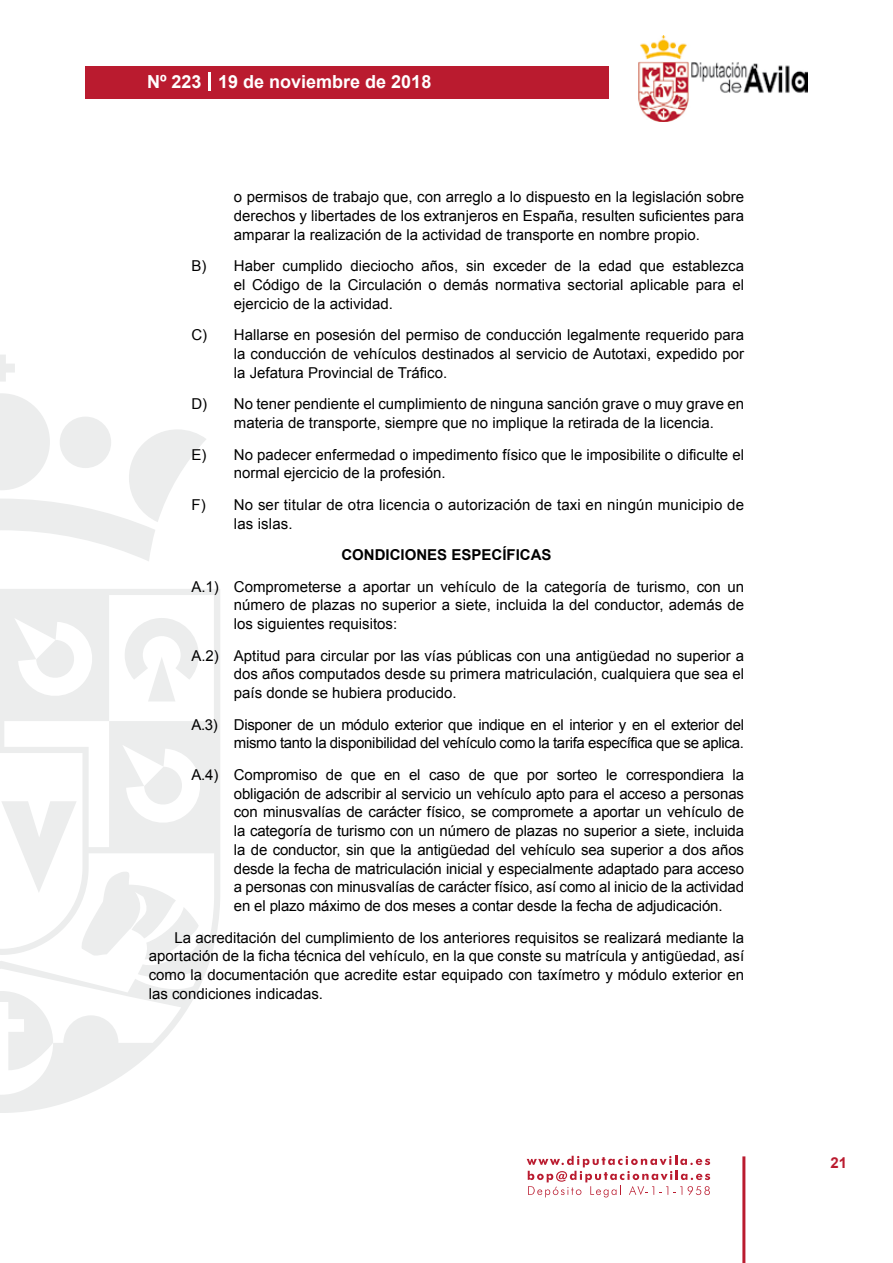
<style>
.page{position:relative;width:893px;height:1263px;background:#fff}
.page>*{position:absolute;margin:0;border:0;box-sizing:border-box;transform-origin:0 0}
.t1{font:700 18px "Arial";color:#fff}
.t2{font:15px/18.8px "Arial";color:#000;text-align:justify}
.t3{font:15px/18.8px "Arial";letter-spacing:-.02em;color:#000;text-align:right}
.t4{font:700 15px "Arial";color:#000}
.t5{font:700 15px "Arial";color:#ba1b2f}
</style>
<div class="page">
<svg style="left:527px;top:1156px;width:183px;height:41px"></svg>
<div style="left:85px;top:66px;width:523px;height:33px;background:#ba1b2f"></div>
<img style="left:638px;top:36px;width:170px;height:86px">
<hr style="left:742px;top:1156px;width:3px;height:107px;background:#ba1b2f">
<svg style="left:208px;top:72px;width:2px;height:18px"></svg>
<svg style="left:0;top:355px;width:15px;height:27px"></svg>
<svg style="left:0;top:393px;width:206px;height:168px"></svg>
<svg style="left:0;top:589px;width:220px;height:524px"></svg>
<svg style="left:36px;top:640px;width:40px;height:40px"></svg>
<svg style="left:125px;top:618px;width:74px;height:83px"></svg>
<svg style="left:0;top:991px;width:53px;height:79px"></svg>
<svg style="left:1px;top:767px;width:198px;height:192px"></svg>
<p class="t1" style="left:147px;top:69px;width:286px">Nº 223 19 de noviembre de 2018</p>
<p class="t2" style="left:234px;top:188px;width:512px">o permisos de trabajo que, con arreglo a lo dispuesto en la legislación sobre derechos y libertades de los extranjeros en España, resulten suficientes para amparar la realización de la actividad de transporte en nombre propio.</p>
<p class="t2" style="left:234px;top:257px;width:512px;text-indent:-43px">B) Haber cumplido dieciocho años, sin exceder de la edad que establezca el Código de la Circulación o demás normativa sectorial aplicable para el ejercicio de la actividad.</p>
<p class="t2" style="left:234px;top:326px;width:512px;text-indent:-43px">C) Hallarse en posesión del permiso de conducción legalmente requerido para la conducción de vehículos destinados al servicio de Autotaxi, expedido por la Jefatura Provincial de Tráfico.</p>
<p class="t2" style="left:234px;top:395px;width:512px;text-indent:-43px">D) No tener pendiente el cumplimiento de ninguna sanción grave o muy grave en materia de transporte, siempre que no implique la retirada de la licencia.</p>
<p class="t2" style="left:234px;top:445px;width:512px;text-indent:-43px">E) No padecer enfermedad o impedimento físico que le imposibilite o dificulte el normal ejercicio de la profesión.</p>
<p class="t2" style="left:234px;top:495px;width:512px;text-indent:-43px">F) No ser titular de otra licencia o autorización de taxi en ningún municipio de las islas.</p>
<p class="t4" style="left:341px;top:545px;width:212px">CONDICIONES ESPECÍFICAS</p>
<p class="t2" style="left:234px;top:577px;width:512px;text-indent:-43px">A.1) Comprometerse a aportar un vehículo de la categoría de turismo, con un número de plazas no superior a siete, incluida la del conductor, además de los siguientes requisitos:</p>
<p class="t2" style="left:234px;top:646px;width:512px;text-indent:-43px">A.2) Aptitud para circular por las vías públicas con una antigüedad no superior a dos años computados desde su primera matriculación, cualquiera que sea el país donde se hubiera producido.</p>
<p class="t3" style="left:191px;top:715px;width:554px">A.3) Disponer de un módulo exterior que indique en el interior y en el exterior del mismo tanto la disponibilidad del vehículo como la tarifa específica que se aplica.</p>
<p class="t2" style="left:234px;top:765px;width:512px;text-indent:-43px">A.4) Compromiso de que en el caso de que por sorteo le correspondiera la obligación de adscribir al servicio un vehículo apto para el acceso a personas con minusvalías de carácter físico, se compromete a aportar un vehículo de la categoría de turismo con un número de plazas no superior a siete, incluida la de conductor, sin que la antigüedad del vehículo sea superior a dos años desde la fecha de matriculación inicial y especialmente adaptado para acceso a personas con minusvalías de carácter físico, así como al inicio de la actividad en el plazo máximo de dos meses a contar desde la fecha de adjudicación.</p>
<p class="t2" style="left:149px;top:928px;width:597px;text-indent:26px">La acreditación del cumplimiento de los anteriores requisitos se realizará mediante la aportación de la ficha técnica del vehículo, en la que conste su matrícula y antigüedad, así como la documentación que acredite estar equipado con taxímetro y módulo exterior en las condiciones indicadas.</p>
<p class="t5" style="left:831px;top:1153px;width:18px">21</p>
</div>
